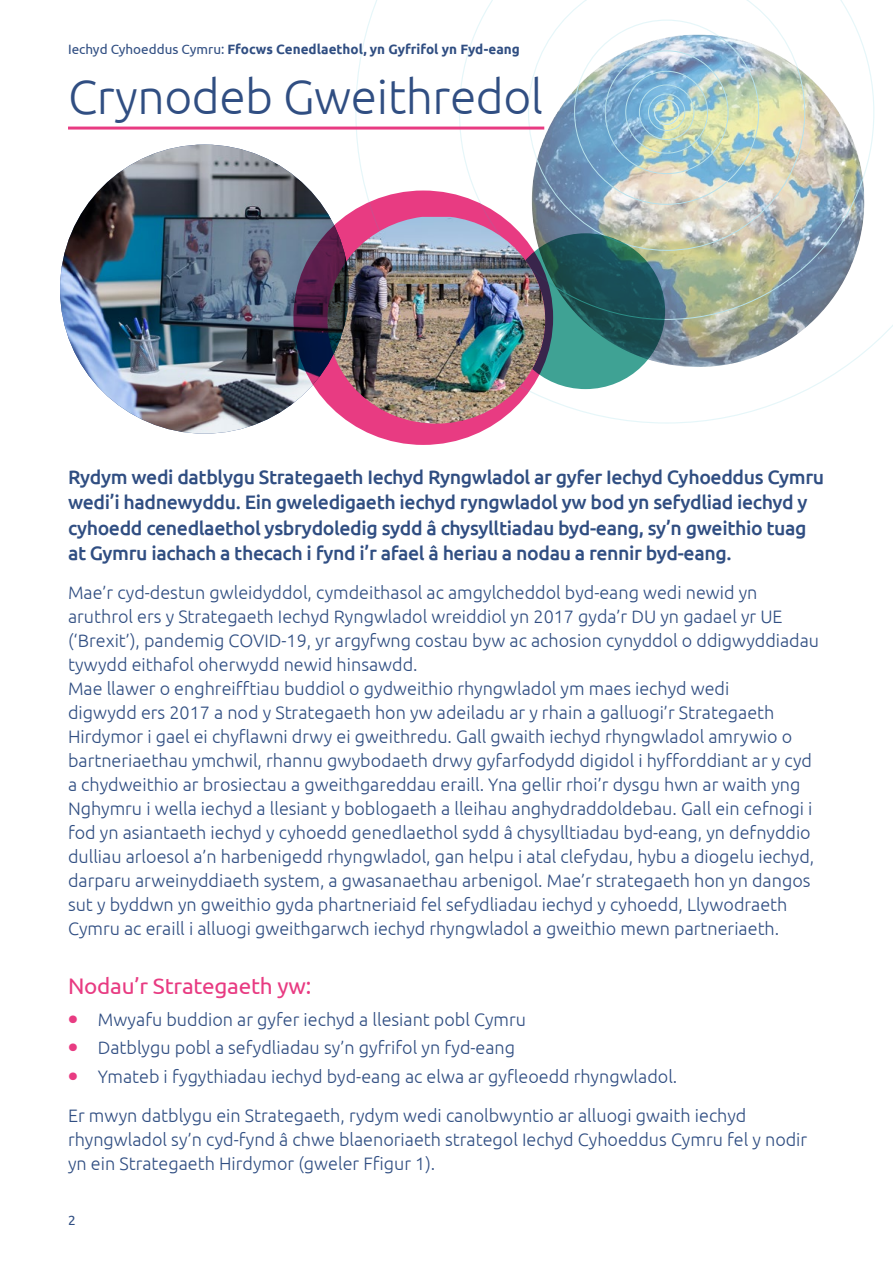
<style>
.page{position:relative;width:893px;height:1263px;background:#fff}
.page>*{position:absolute;margin:0;border:0;box-sizing:border-box;transform-origin:0 0}
.t1{font:300 48px "Ubuntu";letter-spacing:-.01em;color:#304e82}
.Bold_body_sub_head{font:22.5px "Ubuntu";letter-spacing:-.01em;color:#e83b82}
.Intro_para{font:500 19.5px/25.5px "Ubuntu";letter-spacing:-.02em;color:#304e82}
.t2{font:300 18px/24px "Ubuntu";color:#304e82}
.t3{font:700 13.5px "Ubuntu";color:#304e82}
.t4{font:13.5px "Ubuntu";color:#304e82}
.s1{font-weight:400}
.s2{font-weight:700;font-size:27px;color:#e83b82}
</style>
<div class="page">
<div style="left:293px;top:190px;width:260px;height:255px;background:#e83b82;border-radius:50%"></div>
<svg style="left:355px;top:0;width:538px;height:424px"></svg>
<img style="left:532px;top:34px;width:332px;height:333px">
<hr style="left:68px;top:127px;width:476px;height:3px;background:#e83b82">
<svg style="left:506px;top:233px;width:159px;height:156px;background:#286b6a"></svg>
<img style="left:327px;top:217px;width:218px;height:207px">
<img style="left:60px;top:145px;width:289px;height:289px;border-radius:145px">
<p class="t3" style="left:68px;top:41px;width:453px"><span class="s1">Iechyd Cyhoeddus Cymru:</span> Ffocws Cenedlaethol, yn Gyfrifol yn Fyd-eang</p>
<p class="t1" style="left:68px;top:68px;width:477px">Crynodeb Gweithredol</p>
<p class="Intro_para" style="left:68px;top:463px;width:758px">Rydym wedi datblygu Strategaeth Iechyd Ryngwladol ar gyfer Iechyd Cyhoeddus Cymru wedi’i hadnewyddu. Ein gweledigaeth iechyd ryngwladol yw bod yn sefydliad iechyd y cyhoedd cenedlaethol ysbrydoledig sydd â chysylltiadau byd-eang, sy’n gweithio tuag at Gymru iachach a thecach i fynd i’r afael â heriau a nodau a rennir byd-eang.</p>
<p class="t2" style="left:68px;top:580px;width:753px">Mae’r cyd-destun gwleidyddol, cymdeithasol ac amgylcheddol byd-eang wedi newid yn aruthrol ers y Strategaeth Iechyd Ryngwladol wreiddiol yn 2017 gyda’r DU yn gadael yr UE (‘Brexit’), pandemig COVID-19, yr argyfwng costau byw ac achosion cynyddol o ddigwyddiadau tywydd eithafol oherwydd newid hinsawdd.</p>
<p class="t2" style="left:68px;top:676px;width:748px">Mae llawer o enghreifftiau buddiol o gydweithio rhyngwladol ym maes iechyd wedi<br>digwydd ers 2017 a nod y Strategaeth hon yw adeiladu ar y rhain a galluogi’r Strategaeth Hirdymor i gael ei chyflawni drwy ei gweithredu. Gall gwaith iechyd rhyngwladol amrywio o bartneriaethau ymchwil, rhannu gwybodaeth drwy gyfarfodydd digidol i hyfforddiant ar y cyd a chydweithio ar brosiectau a gweithgareddau eraill. Yna gellir rhoi’r dysgu hwn ar waith yng Nghymru i wella iechyd a llesiant y boblogaeth a lleihau anghydraddoldebau. Gall ein cefnogi i fod yn asiantaeth iechyd y cyhoedd genedlaethol sydd â chysylltiadau byd-eang, yn defnyddio dulliau arloesol a’n harbenigedd rhyngwladol, gan helpu i atal clefydau, hybu a diogelu iechyd, darparu arweinyddiaeth system, a gwasanaethau arbenigol. Mae’r strategaeth hon yn dangos sut y byddwn yn gweithio gyda phartneriaid fel sefydliadau iechyd y cyhoedd, Llywodraeth Cymru ac eraill i alluogi gweithgarwch iechyd rhyngwladol a gweithio mewn partneriaeth.</p>
<p class="Bold_body_sub_head" style="left:68px;top:972px;width:245px">Nodau’r Strategaeth yw:</p>
<p class="t2" style="left:68px;top:1007px;width:460px"><span class="s2">•</span> Mwyafu buddion ar gyfer iechyd a llesiant pobl Cymru</p>
<p class="t2" style="left:68px;top:1035px;width:449px"><span class="s2">•</span> Datblygu pobl a sefydliadau sy’n gyfrifol yn fyd-eang</p>
<p class="t2" style="left:68px;top:1064px;width:611px"><span class="s2">•</span> Ymateb i fygythiadau iechyd byd-eang ac elwa ar gyfleoedd rhyngwladol.</p>
<p class="t2" style="left:68px;top:1103px;width:741px">Er mwyn datblygu ein Strategaeth, rydym wedi canolbwyntio ar alluogi gwaith iechyd rhyngwladol sy’n cyd-fynd â chwe blaenoriaeth strategol Iechyd Cyhoeddus Cymru fel y nodir yn ein Strategaeth Hirdymor (gweler Ffigur 1).</p>
<p class="t4" style="left:68px;top:1212px;width:9px">2</p>
</div>
